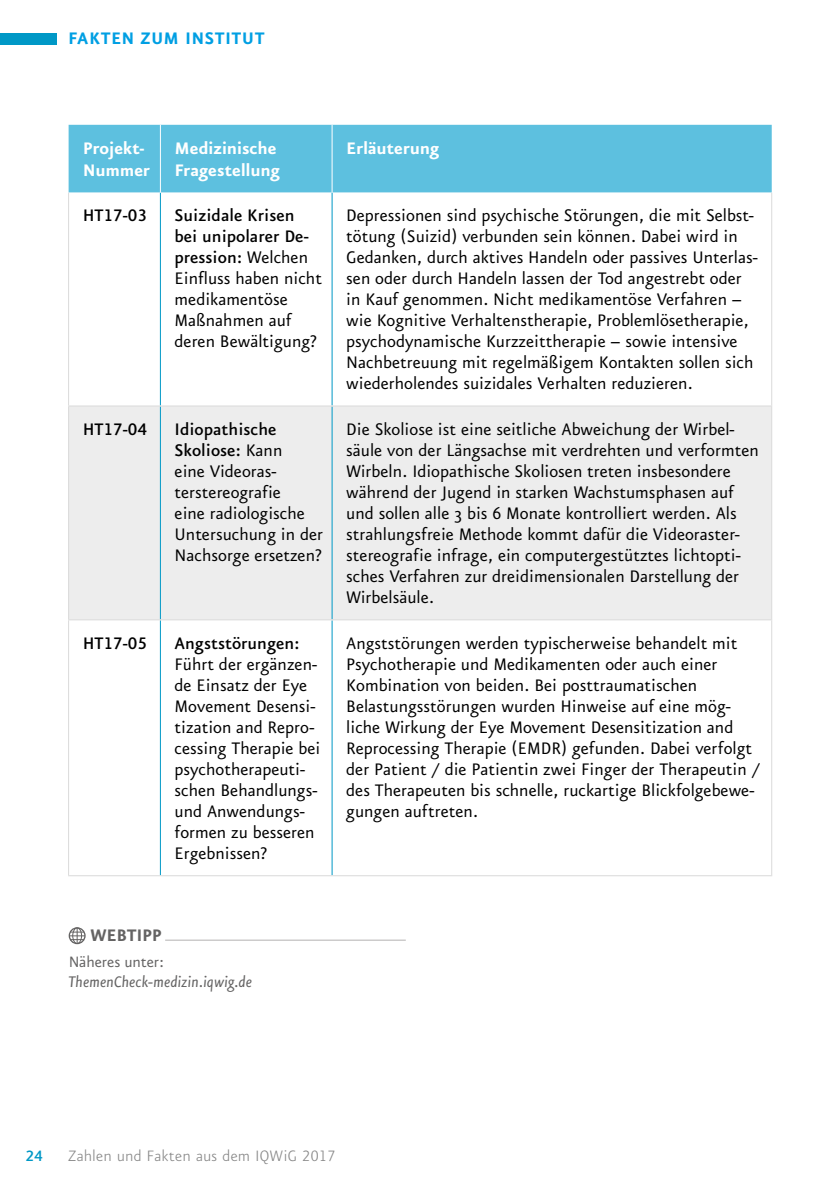
<style>
.page{position:relative;width:840px;height:1191px;background:#fff}
.page>*{position:absolute;margin:0;border:0;box-sizing:border-box;transform-origin:0 0}
.t1{font:20px/21px "Eureka Sans CE";color:#000}
.t2{font:700 20px/22px "Eureka Sans CE";letter-spacing:-.01em;color:#fff}
.t3{font:20px "Eureka Sans CE Medium Caps";color:#000}
.t4{font:700 20px "Eureka Sans CE";letter-spacing:.03em;color:#009fe3}
.t5{font:500 20px "Eureka Sans CE";color:#000}
.t6{font:700 20px "Eureka Sans CE";color:#646363}
.t7{font:italic 18.4px "Eureka Sans CE";color:#646363}
.t8{font:300 18px "Eureka Sans CE";letter-spacing:.03em;color:#878787}
.t9{font:18px "Eureka Sans CE";letter-spacing:-.005em;color:#646363}
.t10{font:18px "Eureka Sans CE Medium Caps";color:#0098c6}
.s1{font-weight:500}
.s2{font-family:"Eureka Sans CE Light Caps";font-weight:400}
</style>
<div class="page">
<div style="left:69px;top:125px;width:702px;height:68px;background:#5dc0df"></div>
<div style="left:69px;top:406px;width:701px;height:213px;background:#ededed"></div>
<hr style="left:68px;top:193px;width:1px;height:212px;background:#dadada">
<hr style="left:68px;top:406px;width:1px;height:213px;background:#dadada">
<hr style="left:68px;top:620px;width:1px;height:255px;background:#dadada">
<hr style="left:160px;top:193px;width:1px;height:212px;background:#0098c6">
<hr style="left:331px;top:193px;width:1px;height:212px;background:#0098c6">
<hr style="left:160px;top:406px;width:1px;height:213px;background:#0098c6">
<hr style="left:331px;top:406px;width:1px;height:213px;background:#0098c6">
<hr style="left:160px;top:620px;width:1px;height:255px;background:#0098c6">
<hr style="left:331px;top:620px;width:1px;height:255px;background:#0098c6">
<hr style="left:770px;top:193px;width:1px;height:212px;background:#dadada">
<hr style="left:770px;top:406px;width:1px;height:213px;background:#dadada">
<hr style="left:770px;top:620px;width:1px;height:255px;background:#dadada">
<hr style="left:160px;top:125px;width:1px;height:68px;background:#fff">
<hr style="left:331px;top:125px;width:1px;height:68px;background:#fff">
<hr style="left:68px;top:405px;width:92px;height:1px;background:#dadada">
<hr style="left:160px;top:405px;width:172px;height:1px;background:#dadada">
<hr style="left:332px;top:405px;width:439px;height:1px;background:#dadada">
<hr style="left:68px;top:619px;width:92px;height:1px;background:#dadada">
<hr style="left:160px;top:619px;width:172px;height:1px;background:#dadada">
<hr style="left:332px;top:619px;width:439px;height:1px;background:#dadada">
<hr style="left:68px;top:875px;width:92px;height:1px;background:#dadada">
<hr style="left:160px;top:875px;width:172px;height:1px;background:#dadada">
<hr style="left:332px;top:875px;width:439px;height:1px;background:#dadada">
<div style="left:0;top:33px;width:57px;height:11px;background:#0098c6"></div>
<hr style="left:165px;top:939px;width:240px;height:1px;background:#b3b2b2">
<div style="left:69px;top:927px;width:17px;height:17px;border:1px solid #646363;border-radius:50%"></div>
<svg style="left:69px;top:928px;width:16px;height:15px"></svg>
<p class="t4" style="left:68px;top:28px;width:197px">FAKTEN ZUM INSTITUT</p>
<p class="t2" style="left:83px;top:137px;width:69px">Projekt-<br>Nummer</p>
<p class="t2" style="left:174px;top:137px;width:107px">Medizinische<br>Fragestellung</p>
<p class="t2" style="left:346px;top:137px;width:94px">Erläuterung</p>
<p class="t3" style="left:83px;top:205px;width:66px">HT17-03</p>
<p class="t1" style="left:174px;top:205px;width:149px"><span class="s1">Suizidale Krisen bei unipolarer De&shy;pression:</span> Welchen<br>Einfluss haben nicht medikamentöse<br>Maßnahmen auf deren Bewältigung?</p>
<p class="t1" style="left:346px;top:205px;width:412px">Depressionen sind psychische Störungen, die mit Selbst&shy;tötung (Suizid) verbunden sein können. Dabei wird in Gedanken, durch aktives Handeln oder passives Unterlas&shy;sen oder durch Handeln lassen der Tod angestrebt oder in Kauf genommen. Nicht medikamentöse Verfahren – wie Kognitive Verhaltenstherapie, Problemlösetherapie, psychodynamische Kurzzeittherapie – sowie intensive Nachbetreuung mit regelmäßigem Kontakten sollen sich wiederholendes suizidales Verhalten reduzieren.</p>
<p class="t3" style="left:83px;top:419px;width:66px">HT17-04</p>
<p class="t1" style="left:174px;top:419px;width:150px"><span class="s1">Idiopathische<br>Skoliose:</span> Kann<br>eine Videoras&shy;terstereografie<br>eine radiologische<br>Untersuchung in der<br>Nachsorge ersetzen?</p>
<p class="t1" style="left:346px;top:419px;width:414px">Die Skoliose ist eine seitliche Abweichung der Wirbel&shy;säule von der Längsachse mit verdrehten und verformten Wirbeln. Idiopathische Skoliosen treten insbesondere während der Jugend in starken Wachstumsphasen auf und sollen alle 3 bis 6 Monate kontrolliert werden. Als strahlungsfreie Methode kommt dafür die Videoraster&shy;stereografie infrage, ein computergestütztes lichtopti&shy;sches Verfahren zur dreidimensionalen Darstellung der Wirbelsäule.</p>
<p class="t3" style="left:83px;top:633px;width:66px">HT17-05</p>
<p class="t5" style="left:174px;top:632px;width:126px">Angststörungen:</p>
<p class="t1" style="left:174px;top:654px;width:147px">Führt der ergänzen&shy;de Einsatz der Eye<br>Movement Desensi&shy;tization and Repro&shy;cessing Therapie bei psychotherapeuti&shy;schen Behandlungs&shy;und Anwendungs&shy;formen zu besseren<br>Ergebnissen?</p>
<p class="t1" style="left:346px;top:633px;width:415px">Angststörungen werden typischerweise behandelt mit Psychotherapie und Medikamenten oder auch einer Kombination von beiden. Bei posttraumatischen Belastungsstörungen wurden Hinweise auf eine mög&shy;liche Wirkung der Eye Movement Desensitization and Reprocessing Therapie (EMDR) gefunden. Dabei verfolgt der Patient / die Patientin zwei Finger der Therapeutin / des Therapeuten bis schnelle, ruckartige Blickfolgebewe&shy;gungen auftreten.</p>
<p class="t6" style="left:90px;top:924px;width:73px">WEBTIPP</p>
<p class="t9" style="left:69px;top:952px;width:97px">Näheres unter:</p>
<p class="t7" style="left:69px;top:972px;width:185px">ThemenCheck-medizin.iqwig.de</p>
<p class="t10" style="left:25px;top:1146px;width:19px">24</p>
<p class="t8" style="left:68px;top:1146px;width:269px">Zahlen und Fakten aus dem IQWiG <span class="s2">2017</span></p>
</div>
